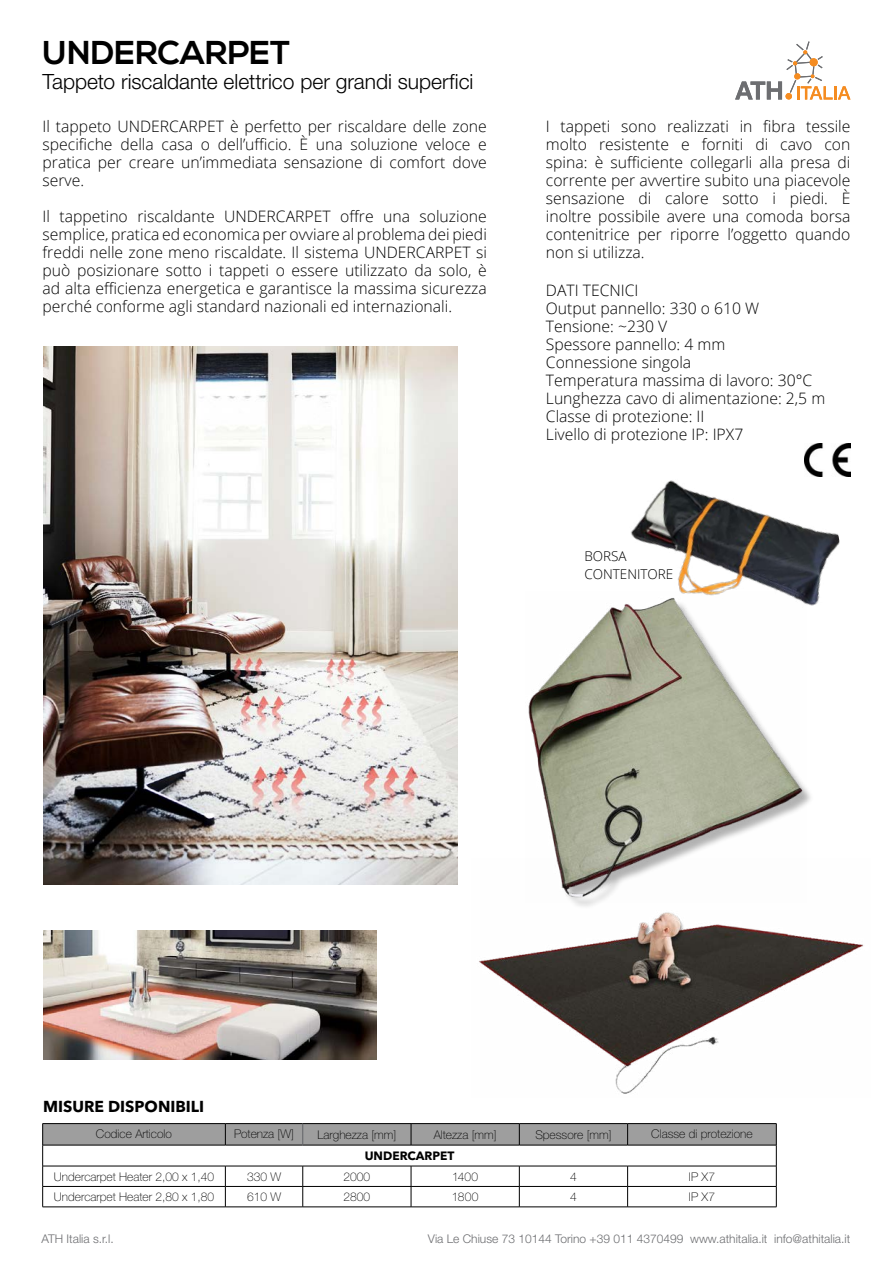
<style>
.page{position:relative;width:893px;height:1263px;background:#fff}
.page>*{position:absolute;margin:0;border:0;box-sizing:border-box;transform-origin:0 0}
.t1{font:700 33px "Nexa";letter-spacing:.005em;color:#000}
.t2{font:300 21px "Helvetica Neue LT Std";color:#000}
.t3{font:300 15.75px/18px "Open Sans";color:#000;text-align:justify}
.t4{font:700 15.75px "Avenir Next LT Pro";color:#000}
.t5{font:300 13.5px/18px "Open Sans";color:#000}
.t6{font:100 12px "Helvetica Neue LT Std";color:#000}
.t7{font:300 12px "Helvetica Neue LT Std";color:#6d6e71}
.t8{font:700 12px "Avenir Next LT Pro";color:#000}
</style>
<div class="page">
<svg style="left:735px;top:41px;width:115px;height:59px"></svg>
<svg style="left:42px;top:1123px;width:735px;height:84px"></svg>
<img style="left:528px;top:607px;width:278px;height:252px">
<img style="left:43px;top:346px;width:414px;height:539px">
<img style="left:43px;top:930px;width:334px;height:130px">
<img style="left:479px;top:859px;width:385px;height:235px">
<img style="left:618px;top:453px;width:232px;height:184px">
<img style="left:805px;top:444px;width:45px;height:32px">
<h1 class="t1" style="left:43px;top:34px;width:249px">UNDERCARPET</h1>
<h2 class="t2" style="left:43px;top:69px;width:432px">Tappeto riscaldante elettrico per grandi superfici</h2>
<p class="t3" style="left:43px;top:117px;width:446px">Il tappeto UNDERCARPET è perfetto per riscaldare delle zone specifiche della casa o dell’ufficio. È una soluzione veloce e pratica per creare un’immediata sensazione di comfort dove serve.</p>
<p class="t3" style="left:43px;top:207px;width:446px">Il tappetino riscaldante UNDERCARPET offre una soluzione semplice, pratica ed economica per ovviare al problema dei piedi freddi nelle zone meno riscaldate. Il sistema UNDERCARPET si può posizionare sotto i tappeti o essere utilizzato da solo, è ad alta efficienza energetica e garantisce la massima sicurezza perché conforme agli standard nazionali ed internazionali.</p>
<p class="t3" style="left:546px;top:117px;width:306px">I tappeti sono realizzati in fibra tessile molto resistente e forniti di cavo con spina: è sufficiente collegarli alla presa di corrente per avvertire subito una piacevole sensazione di calore sotto i piedi. È inoltre possibile avere una comoda borsa contenitrice per riporre l’oggetto quando non si utilizza.</p>
<p class="t3" style="left:546px;top:281px;width:281px;text-align:left">DATI TECNICI<br>Output pannello: 330 o 610 W<br>Tensione: ~230 V<br>Spessore pannello: 4 mm<br>Connessione singola<br>Temperatura massima di lavoro: 30°C<br>Lunghezza cavo di alimentazione: 2,5 m<br>Classe di protezione: II<br>Livello di protezione IP: IPX7</p>
<p class="t5" style="left:584px;top:547px;width:90px">BORSA<br>CONTENITORE</p>
<p class="t4" style="left:43px;top:1097px;width:163px">MISURE DISPONIBILI</p>
<p class="t6" style="left:96px;top:1127px;width:78px">Codice Articolo</p>
<p class="t6" style="left:234px;top:1127px;width:61px">Potenza [W]</p>
<p class="t6" style="left:318px;top:1127px;width:80px">Larghezza [mm]</p>
<p class="t6" style="left:434px;top:1127px;width:64px">Altezza [mm]</p>
<p class="t6" style="left:535px;top:1127px;width:78px">Spessore [mm]</p>
<p class="t6" style="left:651px;top:1127px;width:103px">Classe di protezione</p>
<p class="t8" style="left:365px;top:1148px;width:91px">UNDERCARPET</p>
<p class="t6" style="left:54px;top:1169px;width:162px">Undercarpet Heater 2,00 x 1,40</p>
<p class="t6" style="left:247px;top:1169px;width:36px">330 W</p>
<p class="t6" style="left:344px;top:1169px;width:28px">2000</p>
<p class="t6" style="left:452px;top:1169px;width:28px">1400</p>
<p class="t6" style="left:570px;top:1169px;width:8px">4</p>
<p class="t6" style="left:689px;top:1169px;width:28px">IP X7</p>
<p class="t6" style="left:54px;top:1190px;width:162px">Undercarpet Heater 2,80 x 1,80</p>
<p class="t6" style="left:247px;top:1190px;width:36px">610 W</p>
<p class="t6" style="left:344px;top:1190px;width:28px">2800</p>
<p class="t6" style="left:452px;top:1190px;width:28px">1800</p>
<p class="t6" style="left:570px;top:1190px;width:8px">4</p>
<p class="t6" style="left:689px;top:1190px;width:28px">IP X7</p>
<p class="t7" style="left:41px;top:1232px;width:74px">ATH Italia s.r.l.</p>
<p class="t7" style="left:428px;top:1232px;width:424px">Via Le Chiuse 73 10144 Torino +39 011 4370499 www.athitalia.it info@athitalia.it</p>
</div>
